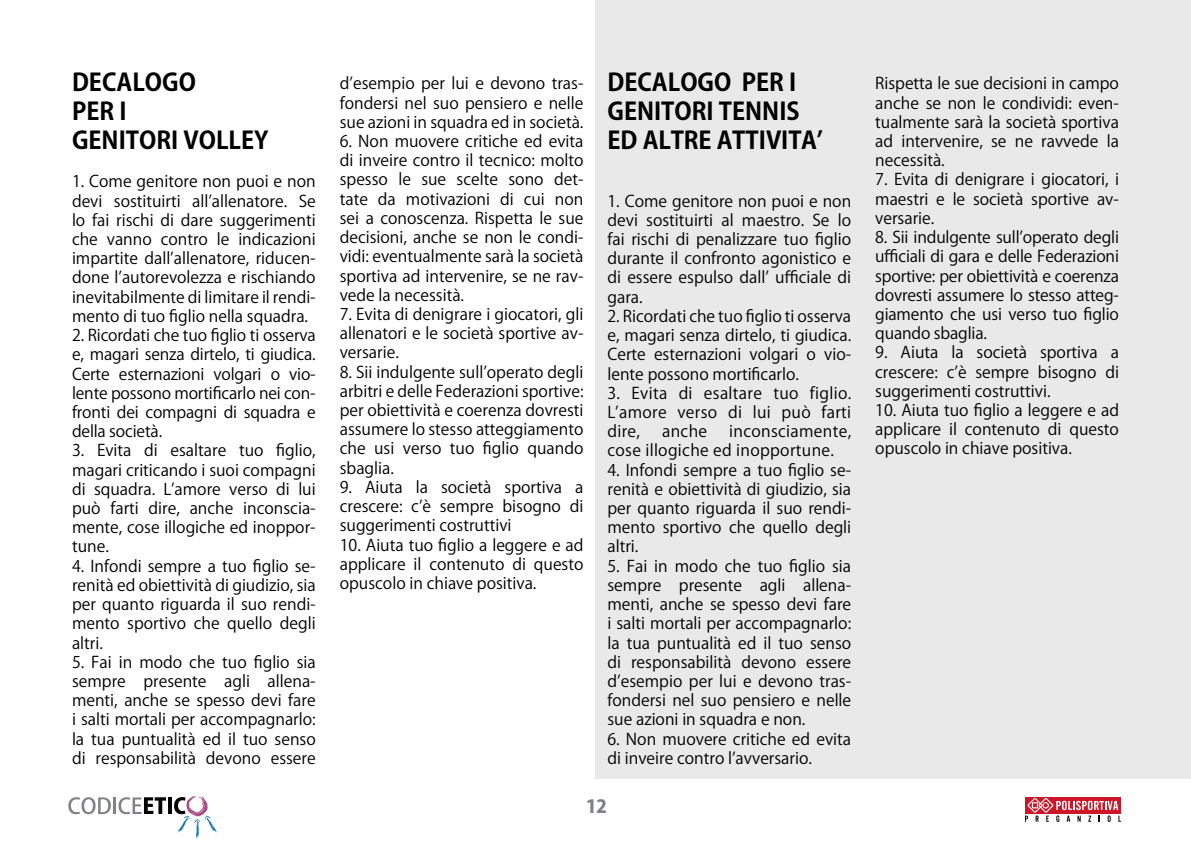
<style>
.page{position:relative;width:1191px;height:851px;background:#fff}
.page>*{position:absolute;margin:0;border:0;box-sizing:border-box;transform-origin:0 0}
.t1{font:700 24px/28.8px "Koz Go Pr 6 N";color:#000}
.t2{font:800 18px "Koz Go Pr 6 N";color:#808285}
.t3{font:16px/19.2px "Koz Go Pr 6 N";color:#000;text-align:justify}
.t4{font:16px/19.2px "Koz Go Pr 6 N";letter-spacing:.02em;color:#000}
</style>
<div class="page">
<svg style="left:68px;top:797px;width:43px;height:17px"></svg>
<hr style="left:113px;top:797px;width:3px;height:16px;background:#808285">
<svg style="left:118px;top:797px;width:48px;height:17px"></svg>
<hr style="left:168px;top:797px;width:4px;height:16px;background:#000">
<svg style="left:174px;top:795px;width:43px;height:43px"></svg>
<svg style="left:1025px;top:797px;width:96px;height:24px"></svg>
<div style="left:595px;top:0;width:596px;height:778px;background:#e9e9ea"></div>
<h1 class="t1" style="left:72px;top:69px;width:198px">DECALOGO<br>PER I<br>GENITORI VOLLEY</h1>
<p class="t3" style="left:72px;top:172px;width:245px">1. Come genitore non puoi e non devi sostituirti all’allenatore. Se lo fai rischi di dare suggerimenti che vanno contro le indicazioni impartite dall’allenatore, riducen&shy;done l’autorevolezza e rischiando inevitabilmente di limitare il rendi&shy;mento di tuo figlio nella squadra.</p>
<p class="t3" style="left:72px;top:326px;width:245px">2. Ricordati che tuo figlio ti osserva e, magari senza dirtelo, ti giudica.<br>Certe esternazioni volgari o vio&shy;lente possono mortificarlo nei con&shy;fronti dei compagni di squadra e della società.</p>
<p class="t3" style="left:72px;top:441px;width:245px">3. Evita di esaltare tuo figlio, magari criticando i suoi compagni di squadra. L’amore verso di lui può farti dire, anche inconscia&shy;mente, cose illogiche ed inoppor&shy;tune.</p>
<p class="t3" style="left:72px;top:556px;width:245px">4. Infondi sempre a tuo figlio se&shy;renità ed obiettività di giudizio, sia per quanto riguarda il suo rendi&shy;mento sportivo che quello degli altri.</p>
<p class="t3" style="left:72px;top:652px;width:245px">5. Fai in modo che tuo figlio sia sempre presente agli allena&shy;menti, anche se spesso devi fare i salti mortali per accompagnarlo: la tua puntualità ed il tuo senso di responsabilità devono essere</p>
<p class="t3" style="left:340px;top:74px;width:245px">d’esempio per lui e devono tras&shy;fondersi nel suo pensiero e nelle sue azioni in squadra ed in società.</p>
<p class="t3" style="left:340px;top:132px;width:245px">6. Non muovere critiche ed evita di inveire contro il tecnico: molto spesso le sue scelte sono det&shy;tate da motivazioni di cui non sei a conoscenza. Rispetta le sue decisioni, anche se non le condi&shy;vidi: eventualmente sarà la società sportiva ad intervenire, se ne rav&shy;vede la necessità.</p>
<p class="t3" style="left:340px;top:305px;width:245px">7. Evita di denigrare i giocatori, gli allenatori e le società sportive av&shy;versarie.</p>
<p class="t3" style="left:340px;top:362px;width:245px">8. Sii indulgente sull’operato degli arbitri e delle Federazioni sportive: per obiettività e coerenza dovresti assumere lo stesso atteggiamento che usi verso tuo figlio quando sbaglia.</p>
<p class="t3" style="left:340px;top:477px;width:245px">9. Aiuta la società sportiva a crescere: c’è sempre bisogno di suggerimenti costruttivi</p>
<p class="t3" style="left:340px;top:535px;width:245px">10. Aiuta tuo figlio a leggere e ad applicare il contenuto di questo opuscolo in chiave positiva.</p>
<h1 class="t1" style="left:607px;top:69px;width:217px">DECALOGO PER I<br>GENITORI TENNIS<br>ED ALTRE ATTIVITA’</h1>
<p class="t3" style="left:607px;top:191px;width:245px">1. Come genitore non puoi e non devi sostituirti al maestro. Se lo fai rischi di penalizzare tuo figlio durante il confronto agonistico e di essere espulso dall’ ufficiale di gara.</p>
<p class="t3" style="left:607px;top:307px;width:245px">2. Ricordati che tuo figlio ti osserva e, magari senza dirtelo, ti giudica.<br>Certe esternazioni volgari o vio&shy;lente possono mortificarlo.</p>
<p class="t3" style="left:607px;top:383px;width:245px">3. Evita di esaltare tuo figlio.<br>L’amore verso di lui può farti dire,</p>
<p class="t3" style="left:662px;top:422px;width:47px">anche</p>
<p class="t4" style="left:607px;top:422px;width:245px;text-indent:122px">inconsciamente, cose illogiche ed inopportune.</p>
<p class="t3" style="left:607px;top:460px;width:245px">4. Infondi sempre a tuo figlio se&shy;renità e obiettività di giudizio, sia per quanto riguarda il suo rendi&shy;mento sportivo che quello degli altri.</p>
<p class="t3" style="left:607px;top:556px;width:245px">5. Fai in modo che tuo figlio sia sempre presente agli allena&shy;menti, anche se spesso devi fare i salti mortali per accompagnarlo: la tua puntualità ed il tuo senso di responsabilità devono essere d’esempio per lui e devono tras&shy;fondersi nel suo pensiero e nelle sue azioni in squadra e non.</p>
<p class="t3" style="left:607px;top:729px;width:245px">6. Non muovere critiche ed evita di inveire contro l’avversario.</p>
<p class="t2" style="left:586px;top:796px;width:22px">12</p>
<p class="t3" style="left:875px;top:74px;width:245px">Rispetta le sue decisioni in campo anche se non le condividi: even&shy;tualmente sarà la società sportiva ad intervenire, se ne ravvede la necessità.</p>
<p class="t3" style="left:875px;top:170px;width:245px">7. Evita di denigrare i giocatori, i maestri e le società sportive av&shy;versarie.</p>
<p class="t3" style="left:875px;top:228px;width:245px">8. Sii indulgente sull’operato degli ufficiali di gara e delle Federazioni sportive: per obiettività e coerenza dovresti assumere lo stesso atteg&shy;giamento che usi verso tuo figlio quando sbaglia.</p>
<p class="t3" style="left:875px;top:343px;width:245px">9. Aiuta la società sportiva a crescere: c’è sempre bisogno di suggerimenti costruttivi.</p>
<p class="t3" style="left:875px;top:401px;width:245px">10. Aiuta tuo figlio a leggere e ad applicare il contenuto di questo opuscolo in chiave positiva.</p>
</div>
